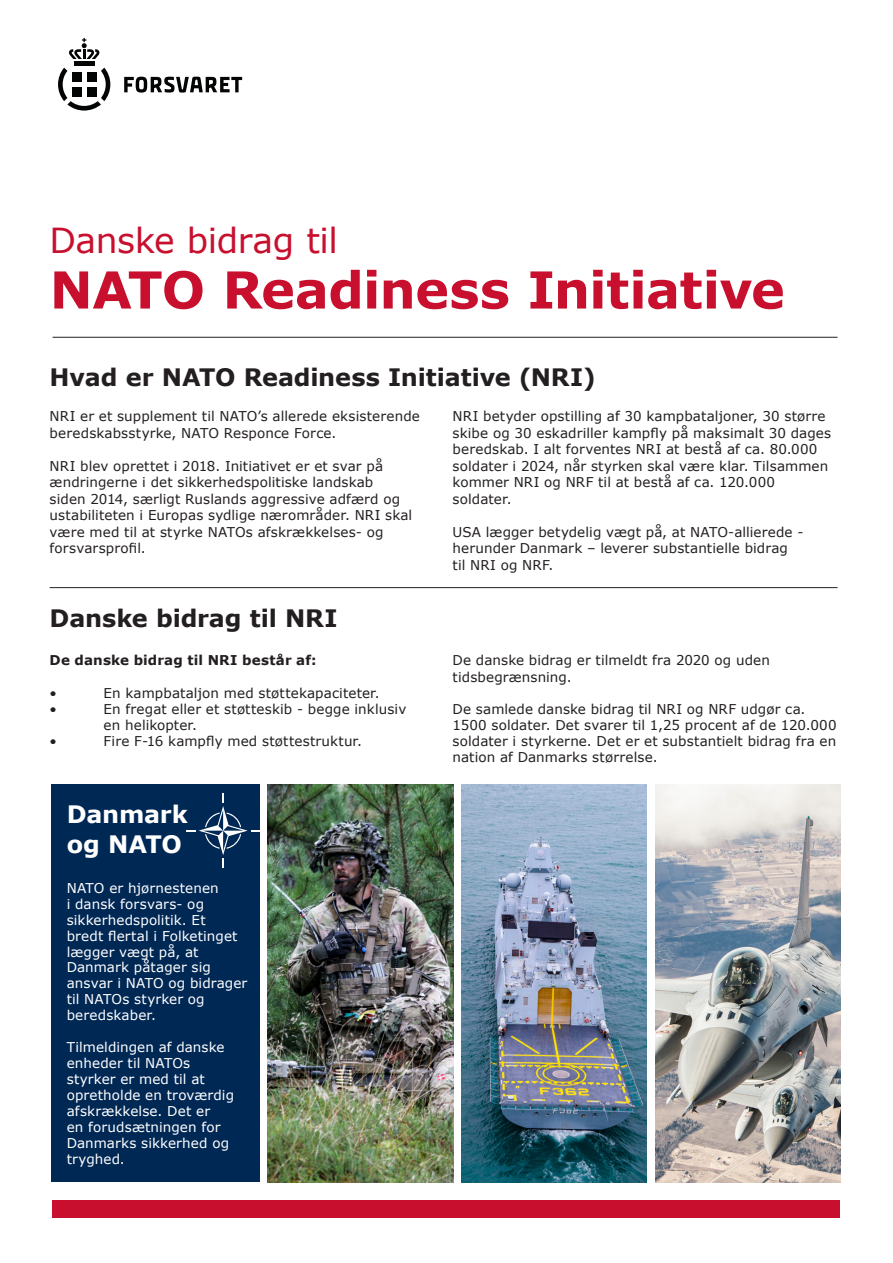
<style>
.page{position:relative;width:893px;height:1263px;background:#fff}
.page>*{position:absolute;margin:0;border:0;box-sizing:border-box;transform-origin:0 0}
.t1{font:700 51px "Verdana";letter-spacing:-.015em;color:#c8102e}
.t2{font:34.5px "Verdana";letter-spacing:-.015em;color:#c8102e}
.t3{font:700 24px "Verdana";letter-spacing:-.005em;color:#231f20}
.t4{font:700 24px "Verdana";letter-spacing:-.01em;color:#fff}
.t5{font:13.5px/16.5px "Verdana";letter-spacing:.01em;color:#231f20}
.t6{font:13.5px/15.9px "Verdana";letter-spacing:.01em;color:#fff}
.t7{font:700 13.5px "Verdana";letter-spacing:.01em;color:#231f20}
</style>
<div class="page">
<div style="left:53px;top:1200px;width:787px;height:17px;background:#c8102e"></div>
<svg style="left:124px;top:77px;width:118px;height:16px"></svg>
<svg style="left:58px;top:68px;width:52px;height:43px"></svg>
<div style="left:87px;top:87px;width:9px;height:10px;background:#030505"></div>
<div style="left:72px;top:87px;width:10px;height:10px;background:#030505"></div>
<div style="left:87px;top:72px;width:9px;height:10px;background:#030505"></div>
<div style="left:72px;top:72px;width:10px;height:10px;background:#030505"></div>
<hr style="left:74px;top:61px;width:20px;height:4px;background:#030505">
<svg style="left:69px;top:38px;width:30px;height:21px"></svg>
<img style="left:268px;top:784px;width:185px;height:398px">
<img style="left:461px;top:784px;width:185px;height:398px">
<img style="left:655px;top:784px;width:185px;height:398px">
<hr style="left:50px;top:587px;width:787px;height:1px;background:#231f20">
<hr style="left:53px;top:337px;width:784px;height:1px;background:#231f20">
<div style="left:51px;top:784px;width:209px;height:398px;background:#002855"></div>
<svg style="left:186px;top:793px;width:74px;height:75px"></svg>
<p class="t2" style="left:50px;top:218px;width:290px">Danske bidrag til</p>
<p class="t1" style="left:50px;top:257px;width:737px">NATO Readiness Initiative</p>
<p class="t3" style="left:50px;top:362px;width:548px">Hvad er NATO Readiness Initiative (NRI)</p>
<p class="t5" style="left:50px;top:408px;width:372px">NRI er et supplement til NATO’s allerede eksisterende beredskabsstyrke, NATO Responce Force.</p>
<p class="t5" style="left:50px;top:458px;width:364px">NRI blev oprettet i 2018. Initiativet er et svar på ændringerne i det sikkerhedspolitiske landskab siden 2014, særligt Ruslands aggressive adfærd og ustabiliteten i Europas sydlige nærområder. NRI skal være med til at styrke NATOs afskrækkelses- og forsvarsprofil.</p>
<p class="t3" style="left:50px;top:602px;width:289px">Danske bidrag til NRI</p>
<p class="t7" style="left:50px;top:652px;width:268px">De danske bidrag til NRI består af:</p>
<p class="t5" style="left:50px;top:685px;width:9px">•</p>
<p class="t5" style="left:104px;top:685px;width:278px">En kampbataljon med støttekapaciteter.</p>
<p class="t5" style="left:50px;top:701px;width:9px">•</p>
<p class="t5" style="left:104px;top:701px;width:304px;line-height:16px">En fregat eller et støtteskib - begge inklusiv en helikopter.</p>
<p class="t5" style="left:50px;top:733px;width:9px">•</p>
<p class="t5" style="left:104px;top:733px;width:260px">Fire F-16 kampfly med støttestruktur.</p>
<p class="t4" style="left:67px;top:799px;width:123px">Danmark</p>
<p class="t4" style="left:67px;top:829px;width:117px">og NATO</p>
<p class="t6" style="left:67px;top:880px;width:182px">NATO er hjørnestenen<br>i dansk forsvars- og sikkerhedspolitik. Et<br>bredt flertal i Folketinget lægger vægt på, at<br>Danmark påtager sig ansvar i NATO og bidrager til NATOs styrker og beredskaber.</p>
<p class="t6" style="left:67px;top:1039px;width:169px">Tilmeldingen af danske enheder til NATOs styrker er med til at opretholde en troværdig afskrækkelse. Det er<br>en forudsætningen for<br>Danmarks sikkerhed og tryghed.</p>
<p class="t5" style="left:453px;top:408px;width:380px">NRI betyder opstilling af 30 kampbataljoner, 30 større skibe og 30 eskadriller kampfly på maksimalt 30 dages beredskab. I alt forventes NRI at bestå af ca. 80.000 soldater i 2024, når styrken skal være klar. Tilsammen kommer NRI og NRF til at bestå af ca. 120.000 soldater.</p>
<p class="t5" style="left:453px;top:524px;width:352px">USA lægger betydelig vægt på, at NATO-allierede - herunder Danmark – leverer substantielle bidrag til NRI og NRF.</p>
<p class="t5" style="left:453px;top:653px;width:319px;line-height:16px">De danske bidrag er tilmeldt fra 2020 og uden tidsbegrænsning.</p>
<p class="t5" style="left:453px;top:701px;width:385px;line-height:16px">De samlede danske bidrag til NRI og NRF udgør ca.<br>1500 soldater. Det svarer til 1,25 procent af de 120.000 soldater i styrkerne. Det er et substantielt bidrag fra en nation af Danmarks størrelse.</p>
</div>
